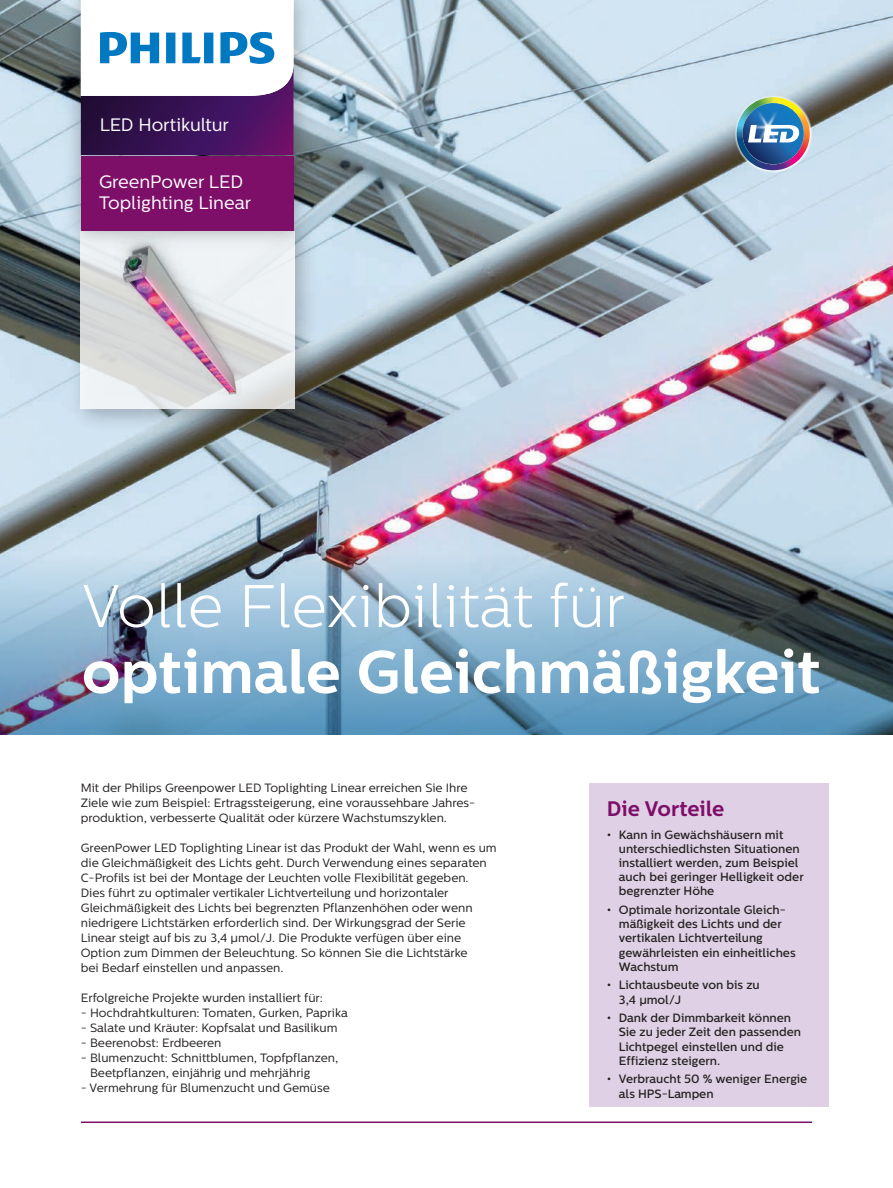
<style>
.page{position:relative;width:893px;height:1188px;background:#fff}
.page>*{position:absolute;margin:0;border:0;box-sizing:border-box;transform-origin:0 0}
.t1{font:700 60px "Centrale Sans";color:#fff}
.t2{font:300 60px "Centrale Sans";color:#fff}
.t3{font:700 21px "Centrale Sans";color:#7e0f69}
.t4{font:18px/21.6px "Centrale Sans";color:#fff}
.t5{font:12px/15px "Centrale Sans";color:#231f20}
.t6{font:500 12px/14.2px "Centrale Sans";color:#231f20}
</style>
<div class="page">
<img style="left:0;top:0;width:893px;height:111px">
<img style="left:0;top:111px;width:893px;height:624px">
<hr style="left:81px;top:1122px;width:731px;height:1px;background:#7e0f69">
<svg style="left:734px;top:95px;width:78px;height:78px"></svg>
<img style="left:737px;top:97px;width:71px;height:73px">
<div style="left:589px;top:783px;width:239px;height:324px;background:#dfd0e5"></div>
<div style="left:68px;top:219px;width:252px;height:215px;background:#231f20;opacity:.35"></div>
<svg style="left:80px;top:256px;width:214px;height:153px;fill:#eaedf0"></svg>
<img style="left:91px;top:256px;width:189px;height:151px">
<img style="left:123px;top:256px;width:113px;height:138px">
<img style="left:55px;top:0;width:264px;height:130px">
<svg style="left:81px;top:0;width:212px;height:130px"></svg>
<img style="left:55px;top:130px;width:264px;height:126px">
<div style="left:81px;top:155px;width:212px;height:75px;background:#7e0f69"></div>
<h3 class="t4" style="left:100px;top:114px;width:130px">LED Hortikultur</h3>
<h3 class="t4" style="left:99px;top:171px;width:154px">GreenPower LED<br>Toplighting Linear</h3>
<h1 class="t2" style="left:82px;top:572px;width:545px">Volle Flexibilität für</h1>
<h1 class="t1" style="left:82px;top:636px;width:740px">optimale Gleichmäßigkeit</h1>
<p class="t5" style="left:81px;top:780px;width:396px">Mit der Philips Greenpower LED Toplighting Linear erreichen Sie Ihre<br>Ziele wie zum Beispiel: Ertragssteigerung, eine voraussehbare Jahres&shy;produktion, verbesserte Qualität oder kürzere Wachstumszyklen.</p>
<p class="t5" style="left:81px;top:840px;width:417px">GreenPower LED Toplighting Linear ist das Produkt der Wahl, wenn es um die Gleichmäßigkeit des Lichts geht. Durch Verwendung eines separaten C-Profils ist bei der Montage der Leuchten volle Flexibilität gegeben.<br>Dies führt zu optimaler vertikaler Lichtverteilung und horizontaler Gleichmäßigkeit des Lichts bei begrenzten Pflanzenhöhen oder wenn niedrigere Lichtstärken erforderlich sind. Der Wirkungsgrad der Serie Linear steigt auf bis zu 3,4 μmol/J. Die Produkte verfügen über eine Option zum Dimmen der Beleuchtung. So können Sie die Lichtstärke<br>bei Bedarf einstellen und anpassen.</p>
<p class="t5" style="left:81px;top:990px;width:244px">Erfolgreiche Projekte wurden installiert für:</p>
<p class="t5" style="left:81px;top:1005px;width:269px">- Hochdrahtkulturen: Tomaten, Gurken, Paprika</p>
<p class="t5" style="left:81px;top:1020px;width:258px">- Salate und Kräuter: Kopfsalat und Basilikum</p>
<p class="t5" style="left:81px;top:1035px;width:142px">- Beerenobst: Erdbeeren</p>
<p class="t5" style="left:90px;top:1050px;width:250px;text-indent:-9px">- Blumenzucht: Schnittblumen, Topfpflanzen,<br>Beetpflanzen, einjährig und mehrjährig</p>
<p class="t5" style="left:81px;top:1080px;width:251px">- Vermehrung für Blumenzucht und Gemüse</p>
<h2 class="t3" style="left:607px;top:796px;width:119px">Die Vorteile</h2>
<p class="t6" style="left:619px;top:827px;width:186px;text-indent:-12px">• Kann in Gewächshäusern mit unterschiedlichsten Situationen installiert werden, zum Beispiel auch bei geringer Helligkeit oder begrenzter Höhe</p>
<p class="t6" style="left:619px;top:903px;width:178px;text-indent:-12px">• Optimale horizontale Gleich&shy;mäßigkeit des Lichts und der vertikalen Lichtverteilung gewährleisten ein einheitliches<br>Wachstum</p>
<p class="t6" style="left:619px;top:978px;width:142px;text-indent:-12px">• Lichtausbeute von bis zu<br>3,4 μmol/J</p>
<p class="t6" style="left:619px;top:1011px;width:184px;text-indent:-12px">• Dank der Dimmbarkeit können<br>Sie zu jeder Zeit den passenden<br>Lichtpegel einstellen und die<br>Effizienz steigern.</p>
<p class="t6" style="left:619px;top:1072px;width:190px;text-indent:-12px">• Verbraucht 50 % weniger Energie als HPS-Lampen</p>
</div>
